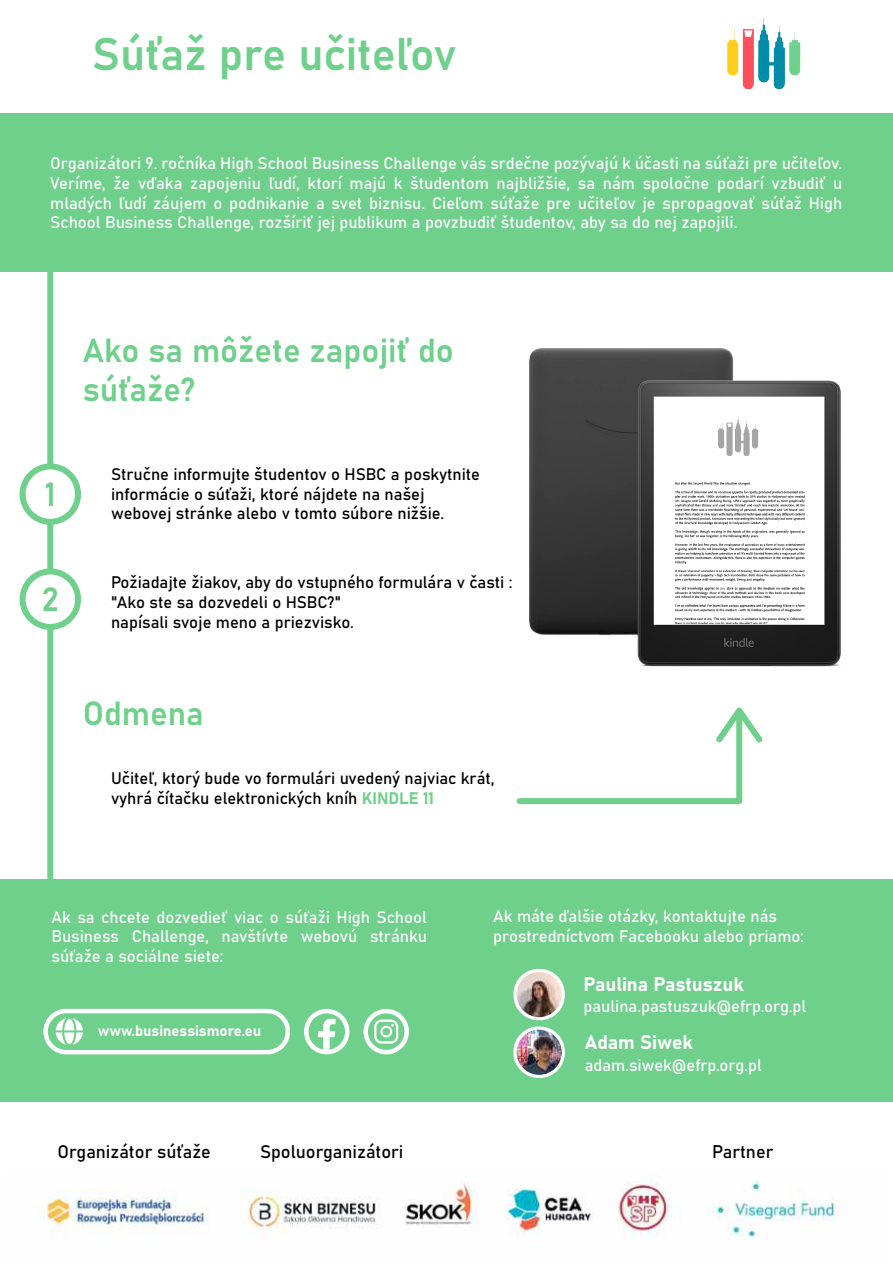
<style>
.page{position:relative;width:893px;height:1263px;background:#fff}
.page>*{position:absolute;margin:0;border:0;box-sizing:border-box;transform-origin:0 0}
.t1{font:45px "Bahnschrift";color:#6fd08c}
.t2{font:33px/39.6px "Bahnschrift";color:#6fd08c}
.t3{font:19.5px "Bahnschrift";color:#fff}
.t4{font:18px "Bahnschrift";color:#000}
.t5{font:16.5px/19.8px "Bahnschrift";color:#fff;text-align:justify}
.t6{font:16.5px/19.8px "Bahnschrift";color:#000}
.t7{font:15px "Bahnschrift";color:#fff}
.s1{color:#6fd08c}
</style>
<div class="page">
<div style="left:0;top:113px;width:893px;height:159px;background:#6fd08c"></div>
<div style="left:47px;top:266px;width:6px;height:200px;background:#6fd08c"></div>
<div style="left:47px;top:627px;width:6px;height:263px;background:#6fd08c"></div>
<img style="left:529px;top:349px;width:312px;height:318px">
<div style="left:660px;top:412px;width:158px;height:207px;background:#fff"></div>
<div style="left:47px;top:522px;width:6px;height:48px;background:#6fd08c"></div>
<div style="left:20px;top:568px;width:61px;height:62px;border:6px solid #6fd08c;border-radius:50%"></div>
<div style="left:20px;top:463px;width:61px;height:62px;border:6px solid #6fd08c;border-radius:50%"></div>
<img style="left:43px;top:1178px;width:795px;height:59px">
<div style="left:0;top:879px;width:893px;height:222px;background:#6fd08c"></div>
<svg style="left:513px;top:969px;width:52px;height:51px"></svg>
<svg style="left:513px;top:1026px;width:52px;height:52px"></svg>
<img style="left:517px;top:1030px;width:45px;height:45px;border-radius:23px">
<img style="left:517px;top:972px;width:45px;height:45px;border-radius:23px">
<div style="left:43px;top:1009px;width:247px;height:45px;border:4px solid #fff;border-radius:21px"></div>
<div style="left:363px;top:1009px;width:46px;height:45px;border:4px solid #fff;border-radius:50%"></div>
<div style="left:304px;top:1009px;width:45px;height:45px;border:4px solid #fff;border-radius:50%"></div>
<svg style="left:374px;top:1019px;width:24px;height:24px"></svg>
<svg style="left:56px;top:1018px;width:27px;height:27px"></svg>
<svg style="left:318px;top:1019px;width:18px;height:33px"></svg>
<img style="left:728px;top:18px;width:73px;height:71px">
<svg style="left:516px;top:707px;width:247px;height:98px"></svg>
<svg style="left:718px;top:417px;width:40px;height:39px"></svg>
<img style="left:661px;top:479px;width:159px;height:145px">
<h1 class="t1" style="left:92px;top:20px;width:365px">Súťaž pre učiteľov</h1>
<p class="t5" style="left:50px;top:152px;width:793px">Organizátori 9. ročníka High School Business Challenge vás srdečne pozývajú k účasti na súťaži pre učiteľov.<br>Veríme, že vďaka zapojeniu ľudí, ktorí majú k študentom najbližšie, sa nám spoločne podarí vzbudiť u mladých ľudí záujem o podnikanie a svet biznisu. Cieľom súťaže pre učiteľov je spropagovať súťaž High School Business Challenge, rozšíriť jej publikum a povzbudiť študentov, aby sa do nej zapojili.</p>
<h2 class="t2" style="left:45px;top:472px;width:12px">1</h2>
<h2 class="t2" style="left:42px;top:577px;width:19px">2</h2>
<h2 class="t2" style="left:83px;top:328px;width:373px">Ako sa môžete zapojiť do súťaže?</h2>
<p class="t6" style="left:111px;top:463px;width:371px">Stručne informujte študentov o HSBC a poskytnite informácie o súťaži, ktoré nájdete na našej webovej stránke alebo v tomto súbore nižšie.</p>
<p class="t6" style="left:111px;top:571px;width:403px">Požiadajte žiakov, aby do vstupného formulára v časti : "Ako ste sa dozvedeli o HSBC?"<br>napísali svoje meno a priezvisko.</p>
<h2 class="t2" style="left:83px;top:691px;width:123px">Odmena</h2>
<p class="t6" style="left:111px;top:767px;width:385px">Učiteľ, ktorý bude vo formulári uvedený najviac krát, vyhrá čítačku elektronických kníh <span class="s1">KINDLE 11</span></p>
<p class="t5" style="left:51px;top:906px;width:377px">Ak sa chcete dozvedieť viac o súťaži High School Business Challenge, navštívte webovú stránku súťaže a sociálne siete:</p>
<p class="t5" style="left:493px;top:905px;width:312px">Ak máte ďalšie otázky, kontaktujte nás prostredníctvom Facebooku alebo priamo:</p>
<p class="t3" style="left:583px;top:969px;width:162px">Paulina Pastuszuk</p>
<p class="t7" style="left:98px;top:1019px;width:165px">www.businessismore.eu</p>
<p class="t5" style="left:583px;top:995px;width:224px">paulina.pastuszuk@efrp.org.pl</p>
<p class="t3" style="left:585px;top:1028px;width:110px">Adam Siwek</p>
<p class="t5" style="left:585px;top:1054px;width:179px">adam.siwek@efrp.org.pl</p>
<p class="t4" style="left:58px;top:1138px;width:155px">Organizátor súťaže</p>
<p class="t4" style="left:260px;top:1138px;width:145px">Spoluorganizátori</p>
<p class="t4" style="left:712px;top:1138px;width:63px">Partner</p>
</div>
